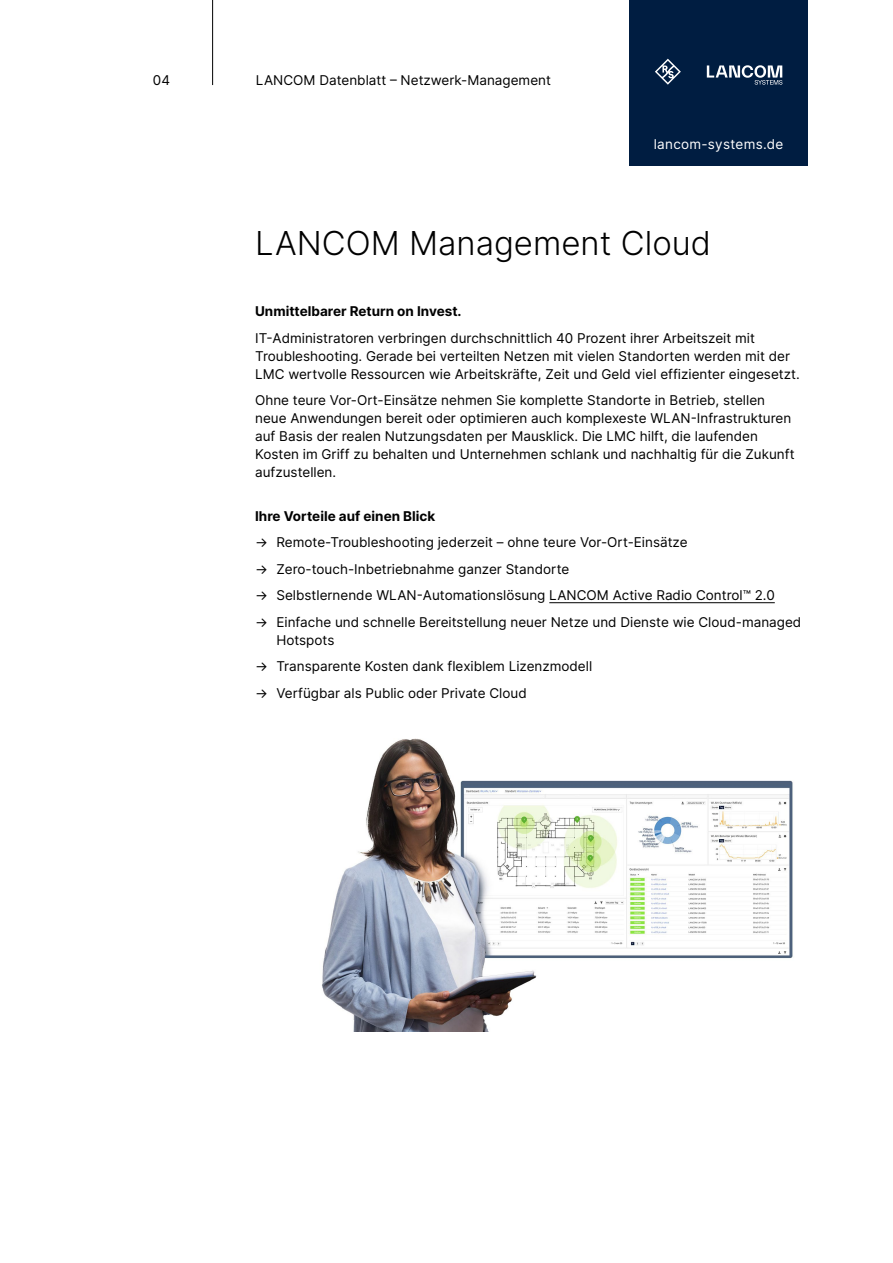
<style>
.page{position:relative;width:893px;height:1263px;background:#fff}
.page>*{position:absolute;margin:0;border:0;box-sizing:border-box;transform-origin:0 0}
.t1{font:300 33px "Inter";color:#000}
.t2{font:13.5px/18px "Inter";color:#000}
.t3{font:700 13.5px "Inter";color:#000}
.t4{font:13.5px "Inter";letter-spacing:.02em;color:#fff}
</style>
<div class="page">
<div style="left:629px;top:0;width:179px;height:166px;background:#001d41"></div>
<hr style="left:212px;top:0;width:1px;height:85px;background:#000">
<svg style="left:655px;top:59px;width:26px;height:26px"></svg>
<svg style="left:707px;top:65px;width:75px;height:20px"></svg>
<hr style="left:549px;top:602px;width:226px;height:1px;background:#000">
<img style="left:322px;top:738px;width:471px;height:293px">
<p class="t2" style="left:153px;top:71px;width:19px">04</p>
<p class="t2" style="left:256px;top:71px;width:297px">LANCOM Datenblatt – Netzwerk-Management</p>
<p class="t4" style="left:654px;top:134px;width:131px">lancom-systems.de</p>
<h1 class="t1" style="left:255px;top:220px;width:458px">LANCOM Management Cloud</h1>
<p class="t3" style="left:255px;top:301px;width:208px">Unmittelbarer Return on Invest.</p>
<p class="t2" style="left:255px;top:329px;width:546px">IT-Administratoren verbringen durchschnittlich 40 Prozent ihrer Arbeitszeit mit<br>Troubleshooting. Gerade bei verteilten Netzen mit vielen Standorten werden mit der<br>LMC wertvolle Ressourcen wie Arbeitskräfte, Zeit und Geld viel effizienter eingesetzt.</p>
<p class="t2" style="left:255px;top:391px;width:541px">Ohne teure Vor-Ort-Einsätze nehmen Sie komplette Standorte in Betrieb, stellen neue Anwendungen bereit oder optimieren auch komplexeste WLAN-Infrastrukturen auf Basis der realen Nutzungsdaten per Mausklick. Die LMC hilft, die laufenden Kosten im Griff zu behalten und Unternehmen schlank und nachhaltig für die Zukunft aufzustellen.</p>
<p class="t3" style="left:255px;top:506px;width:182px">Ihre Vorteile auf einen Blick</p>
<p class="t2" style="left:255px;top:533px;width:434px">→ Remote-Troubleshooting jederzeit – ohne teure Vor-Ort-Einsätze</p>
<p class="t2" style="left:255px;top:560px;width:316px">→ Zero-touch-Inbetriebnahme ganzer Standorte</p>
<p class="t2" style="left:255px;top:586px;width:521px">→ Selbstlernende WLAN-Automationslösung LANCOM Active Radio Control™ 2.0</p>
<p class="t2" style="left:276px;top:613px;width:526px;text-indent:-21px">→ Einfache und schnelle Bereitstellung neuer Netze und Dienste wie Cloud-managed<br>Hotspots</p>
<p class="t2" style="left:255px;top:657px;width:339px">→ Transparente Kosten dank flexiblem Lizenzmodell</p>
<p class="t2" style="left:255px;top:684px;width:273px">→ Verfügbar als Public oder Private Cloud</p>
</div>
